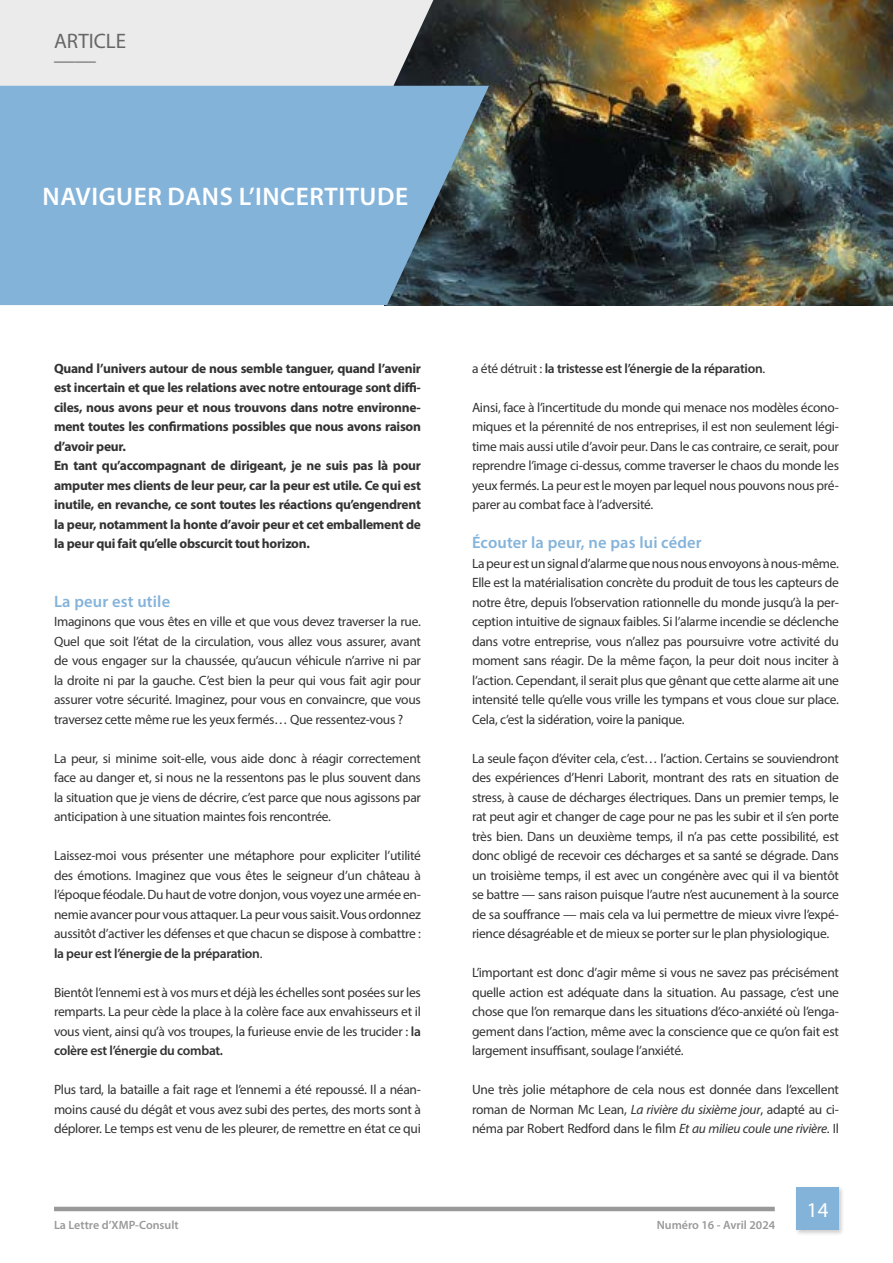
<style>
.page{position:relative;width:893px;height:1263px;background:#fff}
.page>*{position:absolute;margin:0;border:0;box-sizing:border-box;transform-origin:0 0}
.t1{font:600 25.5px "Myriad Pro";letter-spacing:.02em;color:#fff}
.t2{font:21px "Myriad Pro";color:#666766}
.t3{font:21px "Myriad Pro";color:#fff}
.t4{font:600 16.5px "Myriad Pro";letter-spacing:.01em;color:#84b3da}
.t5{font:13.5px/19.5px "Myriad Pro";letter-spacing:-.02em;color:#343334;text-align:justify}
.t6{font:700 13.5px/19.5px "Myriad Pro";letter-spacing:-.02em;color:#343334}
.t7{font:600 13.5px "Myriad Pro";letter-spacing:-.02em;color:#343334}
.t8{font:600 12px "Myriad Pro";color:#9a999a}
.s1{font-weight:600}
.s2{font-weight:400}
.s3{font-style:italic}
</style>
<div class="page">
<hr style="left:54px;top:1207px;width:721px;height:4px;background:#999">
<div style="left:795px;top:1186px;width:49px;height:49px;background:#000;opacity:.2"></div>
<div style="left:796px;top:1188px;width:43px;height:42px;background:#84b3da"></div>
<img style="left:433px;top:0;width:460px;height:305px">
<div style="left:0;top:0;width:433px;height:86px;background:#ecebec"></div>
<svg style="left:0;top:86px;width:489px;height:219px;background:#7ca8cb"></svg>
<h2 class="t2" style="left:54px;top:28px;width:74px">ARTICLE</h2>
<h2 class="t2" style="left:54px;top:40px;width:43px">____</h2>
<h1 class="t1" style="left:43px;top:180px;width:367px">NAVIGUER DANS L’INCERTITUDE</h1>
<p class="t6" style="left:54px;top:358px;width:369px">Quand l’univers autour de nous semble tanguer, quand l’avenir est incertain et que les relations avec notre entourage sont diffi&shy;ciles, nous avons peur et nous trouvons dans notre environne&shy;ment toutes les confirmations possibles que nous avons raison d’avoir peur.<br>En tant qu’accompagnant de dirigeant, je ne suis pas là pour amputer mes clients de leur peur, car la peur est utile. Ce qui est inutile, en revanche, ce sont toutes les réactions qu’engendrent la peur, notamment la honte d’avoir peur et cet emballement de la peur qui fait qu’elle obscurcit tout horizon.</p>
<p class="t4" style="left:54px;top:591px;width:118px">La peur est utile</p>
<p class="t5" style="left:54px;top:612px;width:368px">Imaginons que vous êtes en ville et que vous devez traverser la rue.<br>Quel que soit l’état de la circulation, vous allez vous assurer, avant de vous engager sur la chaussée, qu’aucun véhicule n’arrive ni par la droite ni par la gauche. C’est bien la peur qui vous fait agir pour assurer votre sécurité. Imaginez, pour vous en convaincre, que vous traversez cette même rue les yeux fermés… Que ressentez-vous ?</p>
<p class="t5" style="left:54px;top:748px;width:368px">La peur, si minime soit-elle, vous aide donc à réagir correctement face au danger et, si nous ne la ressentons pas le plus souvent dans la situation que je viens de décrire, c’est parce que nous agissons par anticipation à une situation maintes fois rencontrée.</p>
<p class="t5" style="left:54px;top:846px;width:369px">Laissez-moi vous présenter une métaphore pour expliciter l’utilité des émotions. Imaginez que vous êtes le seigneur d’un château à l’époque féodale. Du haut de votre donjon, vous voyez une armée en&shy;nemie avancer pour vous attaquer. La peur vous saisit. Vous ordonnez aussitôt d’activer les défenses et que chacun se dispose à combattre : <span class="s1">la peur est l’énergie de la préparation</span>.</p>
<p class="t5" style="left:54px;top:982px;width:369px">Bientôt l’ennemi est à vos murs et déjà les échelles sont posées sur les remparts. La peur cède la place à la colère face aux envahisseurs et il vous vient, ainsi qu’à vos troupes, la furieuse envie de les trucider : <span class="s1">la colère est l’énergie du combat.</span></p>
<p class="t5" style="left:54px;top:1080px;width:368px">Plus tard, la bataille a fait rage et l’ennemi a été repoussé. Il a néan&shy;moins causé du dégât et vous avez subi des pertes, des morts sont à déplorer. Le temps est venu de les pleurer, de remettre en état ce qui</p>
<p class="t7" style="left:472px;top:359px;width:295px"><span class="s2">a été détruit :</span> la tristesse est l’énergie de la réparation<span class="s2">.</span></p>
<p class="t5" style="left:472px;top:397px;width:368px">Ainsi, face à l’incertitude du monde qui menace nos modèles écono&shy;miques et la pérennité de nos entreprises, il est non seulement légi&shy;time mais aussi utile d’avoir peur. Dans le cas contraire, ce serait, pour reprendre l’image ci-dessus, comme traverser le chaos du monde les yeux fermés. La peur est le moyen par lequel nous pouvons nous pré&shy;parer au combat face à l’adversité.</p>
<p class="t4" style="left:472px;top:532px;width:231px">Écouter la peur, ne pas lui céder</p>
<p class="t5" style="left:472px;top:553px;width:368px">La peur est un signal d’alarme que nous nous envoyons à nous-même.<br>Elle est la matérialisation concrète du produit de tous les capteurs de notre être, depuis l’observation rationnelle du monde jusqu’à la per&shy;ception intuitive de signaux faibles. Si l’alarme incendie se déclenche dans votre entreprise, vous n’allez pas poursuivre votre activité du moment sans réagir. De la même façon, la peur doit nous inciter à l’action. Cependant, il serait plus que gênant que cette alarme ait une intensité telle qu’elle vous vrille les tympans et vous cloue sur place.<br>Cela, c’est la sidération, voire la panique.</p>
<p class="t5" style="left:472px;top:748px;width:368px">La seule façon d’éviter cela, c’est… l’action. Certains se souviendront des expériences d’Henri Laborit, montrant des rats en situation de stress, à cause de décharges électriques. Dans un premier temps, le rat peut agir et changer de cage pour ne pas les subir et il s’en porte très bien. Dans un deuxième temps, il n’a pas cette possibilité, est donc obligé de recevoir ces décharges et sa santé se dégrade. Dans un troisième temps, il est avec un congénère avec qui il va bientôt se battre — sans raison puisque l’autre n’est aucunement à la source de sa souffrance — mais cela va lui permettre de mieux vivre l’expé&shy;rience désagréable et de mieux se porter sur le plan physiologique.</p>
<p class="t5" style="left:472px;top:963px;width:368px">L’important est donc d’agir même si vous ne savez pas précisément quelle action est adéquate dans la situation. Au passage, c’est une chose que l’on remarque dans les situations d’éco-anxiété où l’enga&shy;gement dans l’action, même avec la conscience que ce qu’on fait est largement insuffisant, soulage l’anxiété.</p>
<p class="t5" style="left:472px;top:1079px;width:368px">Une très jolie métaphore de cela nous est donnée dans l’excellent roman de Norman Mc Lean, <span class="s3">La rivière du sixième jour</span>, adapté au ci&shy;néma par Robert Redford dans le film <span class="s3">Et au milieu coule une rivière</span>. Il</p>
<h2 class="t3" style="left:807px;top:1197px;width:23px">14</h2>
<p class="t8" style="left:54px;top:1217px;width:126px">La Lettre d’XMP-Consult</p>
<p class="t8" style="left:657px;top:1217px;width:120px">Numéro 16 - Avril 2024</p>
</div>
